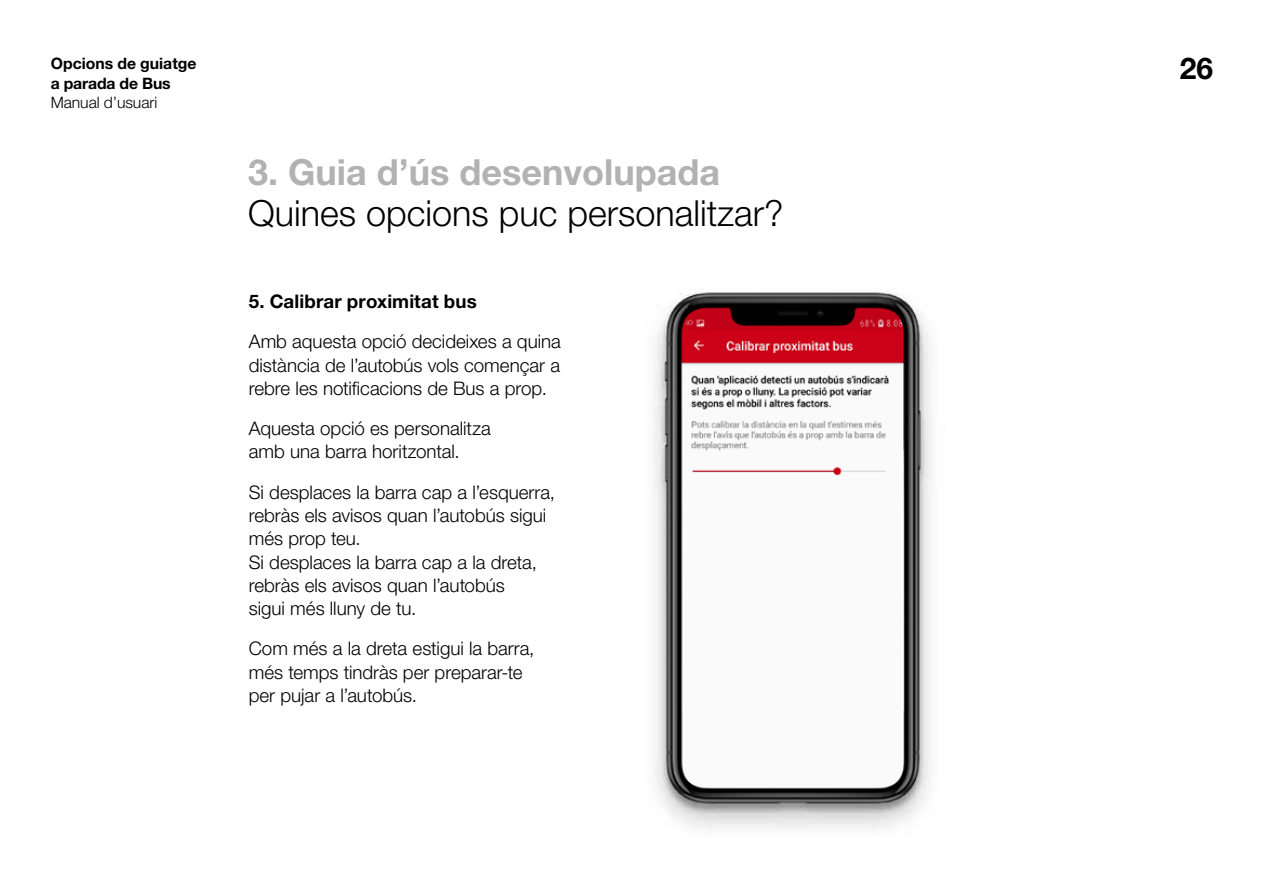
<style>
.page{position:relative;width:1263px;height:893px;background:#fff}
.page>*{position:absolute;margin:0;border:0;box-sizing:border-box;transform-origin:0 0}
.t1{font:300 36px/41.2px "Helvetica Neue LT Std";color:#000}
.t2{font:700 30px "Helvetica Neue LT Std";color:#000}
.t3{font:300 18.75px/23.2px "Helvetica Neue LT Std";color:#000}
.t4{font:700 18.75px "Helvetica Neue LT Std";letter-spacing:.005em;color:#000}
.t5{font:700 15.75px/20.1px "Helvetica Neue LT Std";color:#000}
.t6{font:300 15.75px "Helvetica Neue LT Std";letter-spacing:-.005em;color:#000}
.s1{font-weight:700;color:#b3b2b2}
</style>
<div class="page">
<img style="left:653px;top:292px;width:279px;height:536px">
<p class="t5" style="left:51px;top:52px;width:147px">Opcions de guiatge a parada de Bus</p>
<p class="t6" style="left:51px;top:93px;width:108px">Manual d’usuari</p>
<p class="t1" style="left:248px;top:151px;width:537px"><span class="s1">3. Guia d’ús desenvolupada<br></span>Quines opcions puc personalitzar?</p>
<h4 class="t4" style="left:249px;top:290px;width:230px">5. Calibrar proximitat bus</h4>
<p class="t3" style="left:249px;top:330px;width:314px;text-align:justify">Amb aquesta opció decideixes a quina distància de l’autobús vols començar a rebre les notificacions de Bus a prop.</p>
<p class="t3" style="left:249px;top:417px;width:244px">Aquesta opció es personalitza amb una barra horitzontal.</p>
<p class="t3" style="left:249px;top:480px;width:308px">Si desplaces la barra cap a l’esquerra, rebràs els avisos quan l’autobús sigui més prop teu.</p>
<p class="t3" style="left:249px;top:550px;width:290px">Si desplaces la barra cap a la dreta, rebràs els avisos quan l’autobús sigui més lluny de tu.</p>
<p class="t3" style="left:249px;top:637px;width:287px">Com més a la dreta estigui la barra, més temps tindràs per preparar-te per pujar a l’autobús.</p>
<p class="t2" style="left:1180px;top:50px;width:35px">26</p>
</div>
